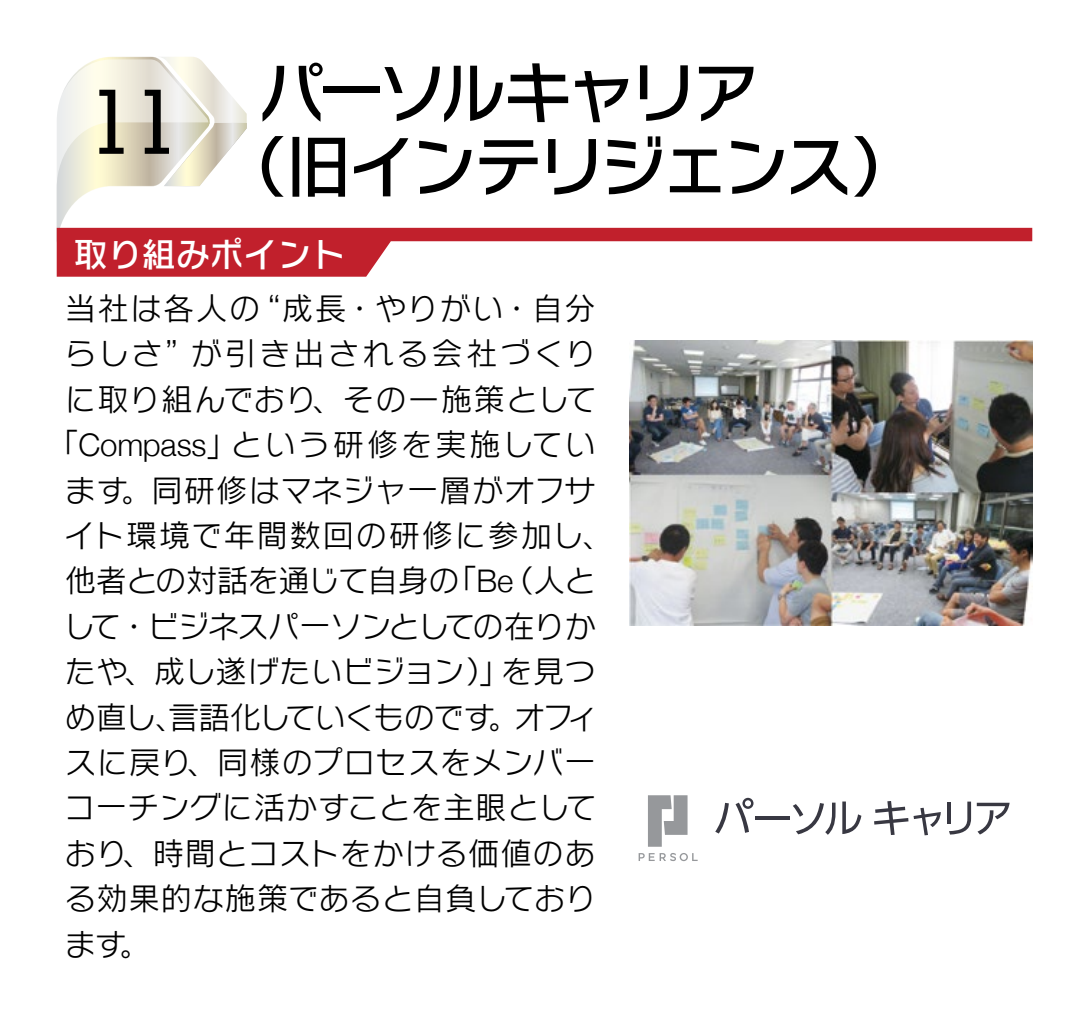
<style>
.page{position:relative;width:1089px;height:1021px;background:#fff}
.page>*{position:absolute;margin:0;border:0;box-sizing:border-box;transform-origin:0 0}
.t1{font:500 90.8px "Memphis";color:#000}
.t2{font:68px/73.6px "Rodin NTLG Pro DB";letter-spacing:-.095em;color:#000}
.t3{font:34px "Rodin NTLG Pro DB";color:#fff}
.t4{font:31.2px "Rodin NTLG Pro M";letter-spacing:.025em;color:#000}
.t5{font:31.2px "Rodin NTLG Pro M";letter-spacing:.09em;color:#000}
.t6{font:31.2px "Rodin NTLG Pro M";letter-spacing:-.015em;color:#000}
.t7{font:31.2px "Rodin NTLG Pro M";letter-spacing:-.045em;color:#000}
.t8{font:31.2px "Rodin NTLG Pro M";letter-spacing:-.035em;color:#000}
.t9{font:31.2px "Rodin NTLG Pro M";letter-spacing:.05em;color:#000}
.t10{font:31.2px "Rodin NTLG Pro M";letter-spacing:.045em;color:#000}
.t11{font:31.2px "Rodin NTLG Pro M";letter-spacing:.055em;color:#000}
.t12{font:31.2px "Rodin NTLG Pro M";letter-spacing:.1em;color:#000}
.s1{font-family:"Helvetica Neue";font-weight:300}
</style>
<div class="page">
<svg style="left:57px;top:57px;width:190px;height:171px"></svg>
<svg style="left:57px;top:228px;width:975px;height:49px;fill:#c1202c"></svg>
<img style="left:629px;top:340px;width:403px;height:286px">
<svg style="left:648px;top:795px;width:39px;height:51px"></svg>
<svg style="left:692px;top:853px;width:5px;height:8px"></svg>
<svg style="left:638px;top:853px;width:48px;height:8px"></svg>
<svg style="left:715px;top:802px;width:14px;height:31px"></svg>
<svg style="left:735px;top:802px;width:16px;height:30px"></svg>
<svg style="left:742px;top:797px;width:11px;height:11px"></svg>
<hr style="left:755px;top:816px;width:34px;height:3px;background:#383842">
<svg style="left:842px;top:801px;width:19px;height:33px"></svg>
<svg style="left:793px;top:802px;width:42px;height:32px"></svg>
<svg style="left:874px;top:801px;width:66px;height:34px"></svg>
<hr style="left:947px;top:802px;width:3px;height:21px;background:#383842">
<svg style="left:949px;top:801px;width:60px;height:33px"></svg>
<h2 class="t2" style="left:220px;top:53px;width:699px;text-indent:38px">パーソルキャリア<br>（旧インテリジェンス）</h2>
<p class="t3" style="left:74px;top:231px;width:274px">取り組みポイント</p>
<h1 class="t1" style="left:88px;top:66px;width:92px">11</h1>
<p class="t9" style="left:65px;top:288px;width:532px">当社は各人の“成長・やりがい・自分</p>
<p class="t12" style="left:65px;top:333px;width:532px">らしさ”が引き出される会社づくり</p>
<p class="t10" style="left:65px;top:379px;width:533px">に取り組んでおり、その一施策として</p>
<p class="t5" style="left:48px;top:424px;width:549px">「<span class="s1">Compass</span>」という研修を実施してい</p>
<p class="t4" style="left:65px;top:469px;width:532px">ます。同研修はマネジャー層がオフサ</p>
<p class="t11" style="left:64px;top:515px;width:550px">イト環境で年間数回の研修に参加し、</p>
<p class="t6" style="left:65px;top:560px;width:532px">他者との対話を通じて自身の「<span class="s1">Be</span>（人と</p>
<p class="t8" style="left:64px;top:606px;width:533px">して・ビジネスパーソンとしての在りか</p>
<p class="t4" style="left:65px;top:651px;width:532px">たや、成し遂げたいビジョン）」を見つ</p>
<p class="t7" style="left:65px;top:696px;width:535px">め直し、言語化していくものです。オフィ</p>
<p class="t4" style="left:65px;top:742px;width:532px">スに戻り、同様のプロセスをメンバー</p>
<p class="t4" style="left:64px;top:787px;width:534px">コーチングに活かすことを主眼として</p>
<p class="t4" style="left:65px;top:832px;width:532px">おり、時間とコストをかける価値のあ</p>
<p class="t4" style="left:65px;top:878px;width:532px">る効果的な施策であると自負しており</p>
<p class="t4" style="left:65px;top:923px;width:88px">ます。</p>
</div>
